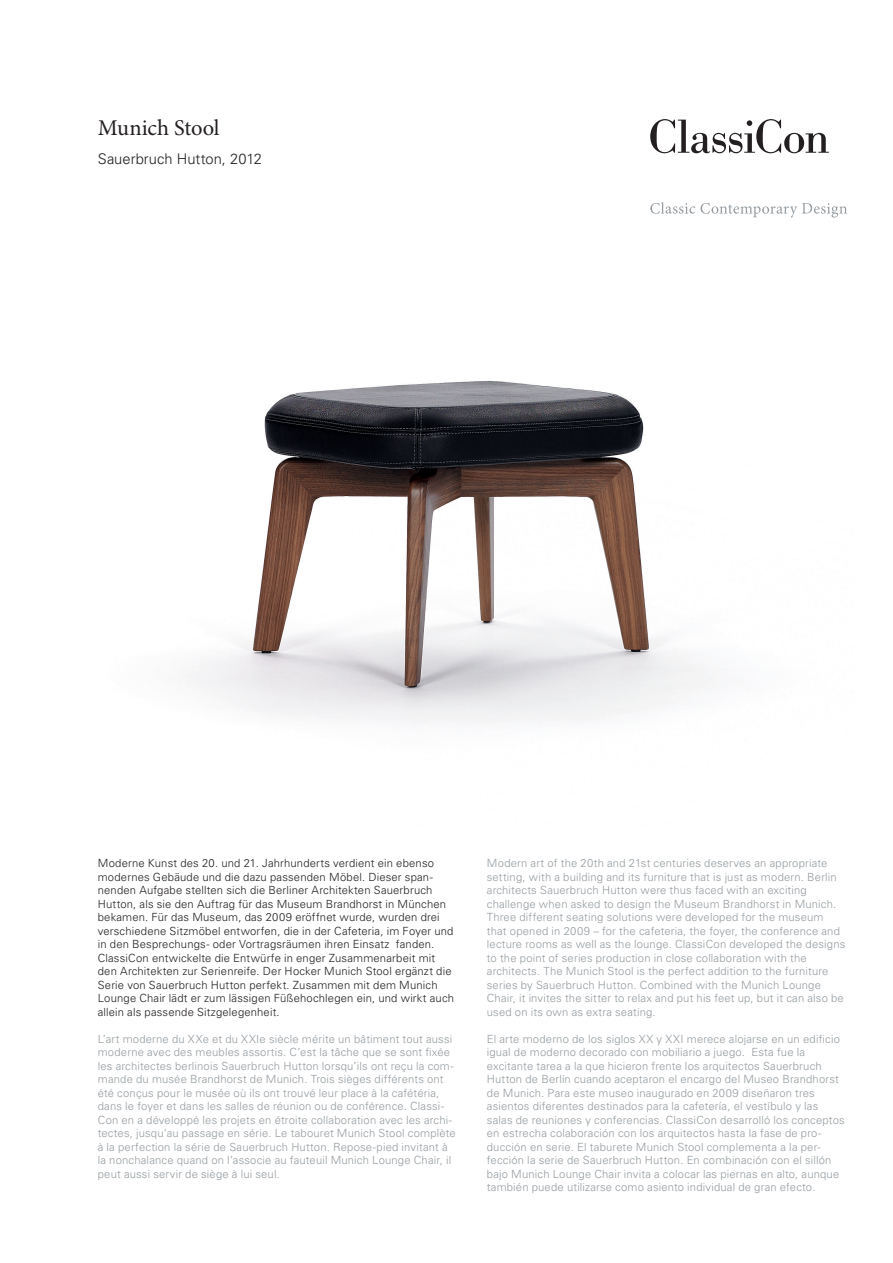
<style>
.page{position:relative;width:893px;height:1263px;background:#fff}
.page>*{position:absolute;margin:0;border:0;box-sizing:border-box;transform-origin:0 0}
.t1{font:22.5px "Minion Pro";letter-spacing:-.01em;color:#231f20}
.t2{font:300 14.7px "Univers LT Std";letter-spacing:.005em;color:#231f20}
.t3{font:300 11.25px/13.5px "Univers LT Std";letter-spacing:.015em;color:#959ca1}
.t4{font:300 11.25px/13.5px "Univers LT Std";letter-spacing:.015em;color:#231f20}
</style>
<div class="page">
<img style="left:182px;top:381px;width:542px;height:346px">
<svg style="left:650px;top:202px;width:197px;height:16px"></svg>
<svg style="left:650px;top:119px;width:179px;height:34px"></svg>
<h1 class="t1" style="left:98px;top:115px;width:123px">Munich Stool</h1>
<h2 class="t2" style="left:98px;top:150px;width:166px">Sauerbruch Hutton, 2012</h2>
<p class="t4" style="left:98px;top:856px;width:358px">Moderne Kunst des 20. und 21. Jahrhunderts verdient ein ebenso modernes Gebäude und die dazu passenden Möbel. Dieser span&shy;nenden Aufgabe stellten sich die Berliner Architekten Sauerbruch Hutton, als sie den Auftrag für das Museum Brandhorst in München bekamen. Für das Museum, das 2009 eröffnet wurde, wurden drei verschiedene Sitzmöbel entworfen, die in der Cafeteria, im Foyer und in den Besprechungs- oder Vortragsräumen ihren Einsatz fanden.<br>ClassiCon entwickelte die Entwürfe in enger Zusammenarbeit mit den Architekten zur Serienreife. Der Hocker Munich Stool ergänzt die Serie von Sauerbruch Hutton perfekt. Zusammen mit dem Munich Lounge Chair lädt er zum lässigen Füßehochlegen ein, und wirkt auch allein als passende Sitzgelegenheit.</p>
<p class="t3" style="left:98px;top:1032px;width:359px">L’art moderne du XXe et du XXIe siècle mérite un bâtiment tout aussi moderne avec des meubles assortis. C’est la tâche que se sont fixée les architectes berlinois Sauerbruch Hutton lorsqu’ils ont reçu la com&shy;mande du musée Brandhorst de Munich. Trois sièges différents ont été conçus pour le musée où ils ont trouvé leur place à la cafétéria, dans le foyer et dans les salles de réunion ou de conférence. Classi-Con en a développé les projets en étroite collaboration avec les archi&shy;tectes, jusqu‘au passage en série. Le tabouret Munich Stool complète à la perfection la série de Sauerbruch Hutton. Repose-pied invitant à la nonchalance quand on l’associe au fauteuil Munich Lounge Chair, il peut aussi servir de siège à lui seul.</p>
<p class="t3" style="left:487px;top:856px;width:360px">Modern art of the 20th and 21st centuries deserves an appropriate setting, with a building and its furniture that is just as modern. Berlin architects Sauerbruch Hutton were thus faced with an exciting challenge when asked to design the Museum Brandhorst in Munich.<br>Three different seating solutions were developed for the museum that opened in 2009 – for the cafeteria, the foyer, the conference and lecture rooms as well as the lounge. ClassiCon developed the designs to the point of series production in close collaboration with the architects. The Munich Stool is the perfect addition to the furniture series by Sauerbruch Hutton. Combined with the Munich Lounge Chair, it invites the sitter to relax and put his feet up, but it can also be used on its own as extra seating.</p>
<p class="t3" style="left:487px;top:1032px;width:359px">El arte moderno de los siglos XX y XXI merece alojarse en un edificio igual de moderno decorado con mobiliario a juego. Esta fue la excitante tarea a la que hicieron frente los arquitectos Sauerbruch Hutton de Berlín cuando aceptaron el encargo del Museo Brandhorst de Munich. Para este museo inaugurado en 2009 diseñaron tres asientos diferentes destinados para la cafetería, el vestíbulo y las salas de reuniones y conferencias. ClassiCon desarrolló los conceptos en estrecha colaboración con los arquitectos hasta la fase de pro&shy;ducción en serie. El taburete Munich Stool complementa a la per&shy;fección la serie de Sauerbruch Hutton. En combinación con el sillón bajo Munich Lounge Chair invita a colocar las piernas en alto, aunque también puede utilizarse como asiento individual de gran efecto.</p>
</div>
